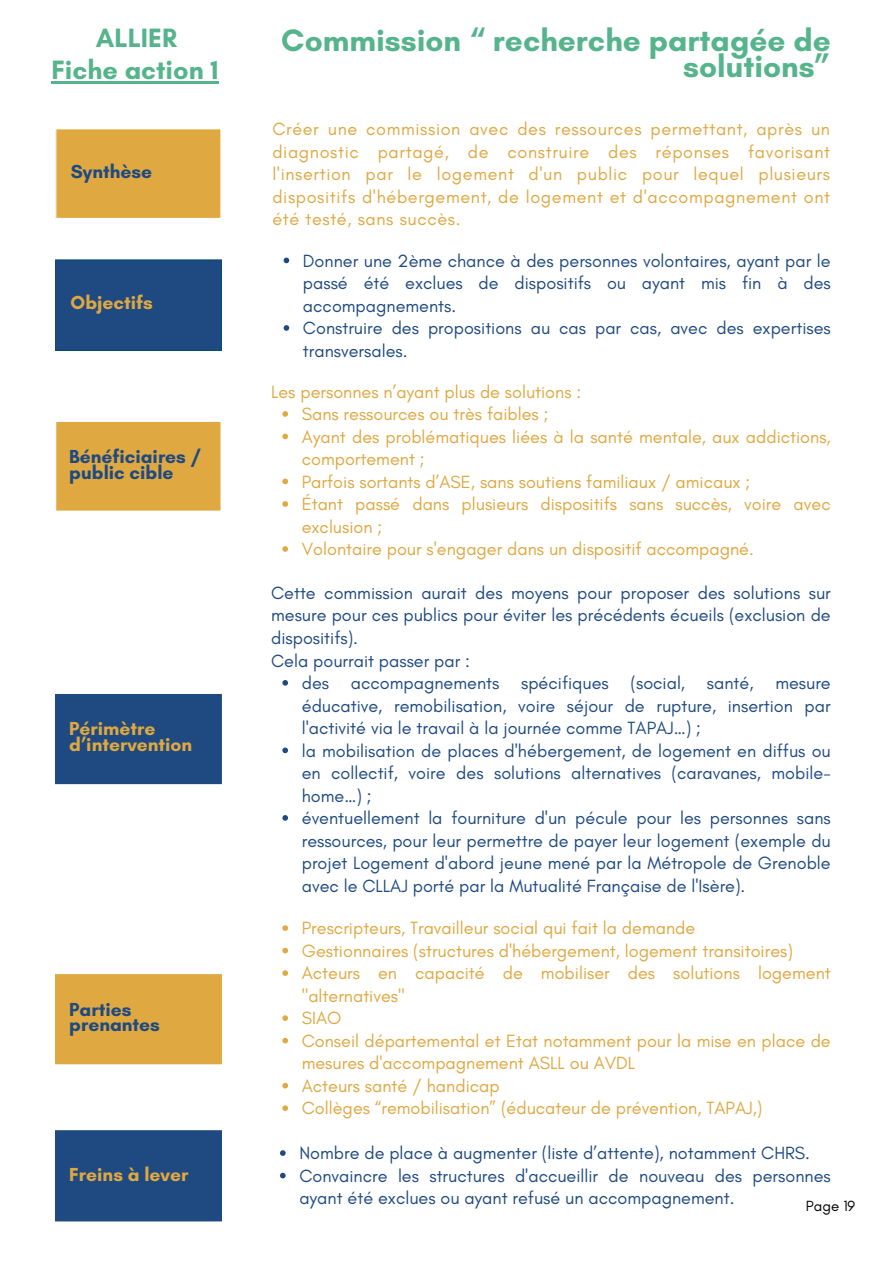
<style>
.page{position:relative;width:894px;height:1264px;background:#fff}
.page>*{position:absolute;margin:0;border:0;box-sizing:border-box;transform-origin:0 0}
.t1{font:700 31.5px/25.8px "Glacial Indifference";color:#56b48c;text-align:right}
.t2{font:700 27px "Glacial Indifference";color:#56b48c}
.t3{font:700 19.2px/15.8px "Glacial Indifference";color:#1f4a81}
.t4{font:700 19.2px/15.8px "Glacial Indifference";color:#dfa841}
.t5{font:18px/22.5px "Glacial Indifference";color:#1f4a81;text-align:justify}
.t6{font:18px/22.5px "Glacial Indifference";color:#dfa841}
.t7{font:15px "Glacial Indifference";color:#000}
</style>
<div class="page">
<hr style="left:51px;top:81px;width:167px;height:3px;background:#56b48c">
<svg style="left:283px;top:257px;width:6px;height:6px"></svg>
<svg style="left:283px;top:325px;width:6px;height:6px"></svg>
<svg style="left:282px;top:411px;width:6px;height:6px"></svg>
<svg style="left:282px;top:433px;width:6px;height:6px"></svg>
<svg style="left:282px;top:478px;width:6px;height:6px"></svg>
<svg style="left:282px;top:501px;width:6px;height:6px"></svg>
<svg style="left:282px;top:546px;width:6px;height:6px"></svg>
<svg style="left:282px;top:680px;width:6px;height:5px"></svg>
<svg style="left:282px;top:747px;width:6px;height:6px"></svg>
<svg style="left:282px;top:815px;width:6px;height:5px"></svg>
<svg style="left:282px;top:925px;width:6px;height:5px"></svg>
<svg style="left:282px;top:947px;width:6px;height:6px"></svg>
<svg style="left:282px;top:970px;width:6px;height:5px"></svg>
<svg style="left:282px;top:1015px;width:6px;height:5px"></svg>
<svg style="left:282px;top:1037px;width:6px;height:6px"></svg>
<svg style="left:282px;top:1082px;width:6px;height:6px"></svg>
<svg style="left:282px;top:1105px;width:6px;height:5px"></svg>
<div style="left:55px;top:129px;width:166px;height:90px;background:#dfa841"></div>
<svg style="left:280px;top:1150px;width:5px;height:5px"></svg>
<svg style="left:280px;top:1172px;width:5px;height:6px"></svg>
<div style="left:55px;top:259px;width:167px;height:91px;background:#1f4a81"></div>
<div style="left:56px;top:422px;width:165px;height:89px;background:#dfa841"></div>
<div style="left:55px;top:694px;width:167px;height:91px;background:#1f4a81"></div>
<div style="left:55px;top:974px;width:167px;height:91px;background:#dfa841"></div>
<div style="left:55px;top:1130px;width:167px;height:92px;background:#1f4a81"></div>
<h3 class="t2" style="left:96px;top:21px;width:83px">ALLIER</h3>
<h1 class="t1" style="left:281px;top:27px;width:550px">Commission “ recherche partagée de solutions”</h1>
<h2 class="t2" style="left:51px;top:54px;width:169px">Fiche action 1</h2>
<p class="t3" style="left:71px;top:163px;width:83px">Synthèse</p>
<p class="t4" style="left:70px;top:294px;width:84px">Objectifs</p>
<h4 class="t3" style="left:69px;top:448px;width:133px">Bénéficiaires / public cible</h4>
<p class="t4" style="left:69px;top:721px;width:124px">Périmètre d’intervention</p>
<p class="t3" style="left:69px;top:1001px;width:92px">Parties prenantes</p>
<p class="t4" style="left:69px;top:1165px;width:120px">Freins à lever</p>
<p class="t6" style="left:272px;top:118px;width:559px;text-align:justify">Créer une commission avec des ressources permettant, après un diagnostic partagé, de construire des réponses favorisant l'insertion par le logement d'un public pour lequel plusieurs dispositifs d'hébergement, de logement et d'accompagnement ont été testé, sans succès.</p>
<p class="t5" style="left:303px;top:249px;width:529px">Donner une 2ème chance à des personnes volontaires, ayant par le passé été exclues de dispositifs ou ayant mis fin à des accompagnements.</p>
<h4 class="t5" style="left:303px;top:316px;width:529px">Construire des propositions au cas par cas, avec des expertises transversales.</h4>
<h5 class="t6" style="left:271px;top:380px;width:311px">Les personnes n’ayant plus de solutions :</h5>
<p class="t6" style="left:302px;top:402px;width:248px">Sans ressources ou très faibles ;</p>
<h4 class="t6" style="left:302px;top:425px;width:530px">Ayant des problématiques liées à la santé mentale, aux addictions, comportement ;</h4>
<p class="t6" style="left:302px;top:470px;width:450px">Parfois sortants d’ASE, sans soutiens familiaux / amicaux ;</p>
<p class="t6" style="left:302px;top:492px;width:530px">Étant passé dans plusieurs dispositifs sans succès, voire avec exclusion ;</p>
<p class="t6" style="left:302px;top:537px;width:453px">Volontaire pour s'engager dans un dispositif accompagné.</p>
<h4 class="t5" style="left:271px;top:581px;width:561px;text-align:left">Cette commission aurait des moyens pour proposer des solutions sur mesure pour ces publics pour éviter les précédents écueils (exclusion de dispositifs).<br>Cela pourrait passer par :</h4>
<h5 class="t5" style="left:302px;top:671px;width:530px">des accompagnements spécifiques (social, santé, mesure éducative, remobilisation, voire séjour de rupture, insertion par l'activité via le travail à la journée comme TAPAJ…) ;</h5>
<p class="t5" style="left:302px;top:739px;width:530px">la mobilisation de places d'hébergement, de logement en diffus ou en collectif, voire des solutions alternatives (caravanes, mobile&shy;home…) ;</p>
<p class="t5" style="left:302px;top:806px;width:530px">éventuellement la fourniture d'un pécule pour les personnes sans ressources, pour leur permettre de payer leur logement (exemple du projet Logement d'abord jeune mené par la Métropole de Grenoble avec le CLLAJ porté par la Mutualité Française de l'Isère).</p>
<p class="t6" style="left:302px;top:916px;width:395px">Prescripteurs, Travailleur social qui fait la demande</p>
<p class="t6" style="left:302px;top:939px;width:492px">Gestionnaires (structures d'hébergement, logement transitoires)</p>
<p class="t6" style="left:302px;top:961px;width:530px">Acteurs en capacité de mobiliser des solutions logement "alternatives"</p>
<p class="t6" style="left:302px;top:1006px;width:41px">SIAO</p>
<h4 class="t6" style="left:302px;top:1029px;width:530px">Conseil départemental et Etat notamment pour la mise en place de mesures d'accompagnement ASLL ou AVDL</h4>
<h5 class="t6" style="left:302px;top:1074px;width:199px">Acteurs santé / handicap</h5>
<p class="t6" style="left:302px;top:1096px;width:462px">Collèges “remobilisation” (éducateur de prévention, TAPAJ,)</p>
<p class="t5" style="left:299px;top:1141px;width:512px">Nombre de place à augmenter (liste d’attente), notamment CHRS.</p>
<h4 class="t5" style="left:299px;top:1164px;width:532px">Convaincre les structures d'accueillir de nouveau des personnes ayant été exclues ou ayant refusé un accompagnement.</h4>
<p class="t7" style="left:805px;top:1196px;width:51px">Page 19</p>
</div>
